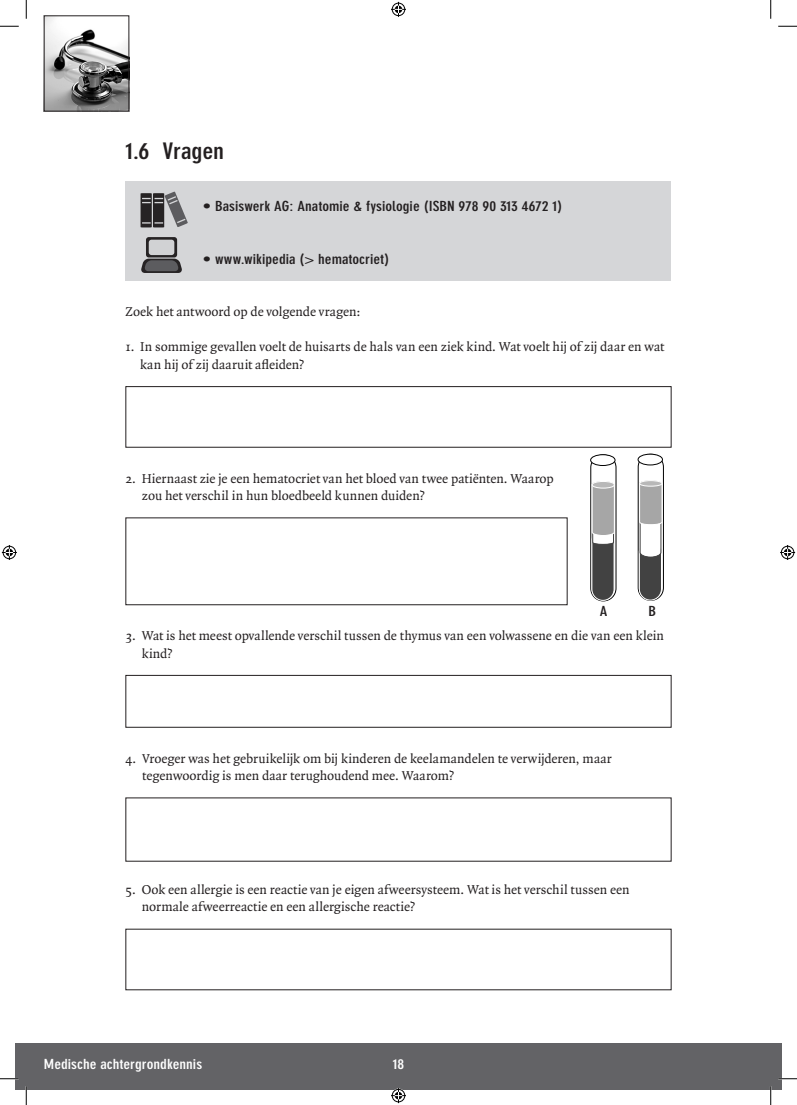
<style>
.page{position:relative;width:797px;height:1105px;background:#fff}
.page>*{position:absolute;margin:0;border:0;box-sizing:border-box;transform-origin:0 0}
.t1{font:700 condensed 22.5px "DIN Neuzeit Grotesk";letter-spacing:-.005em;color:#231f20;scale:1.2 1}
.t2{font:13.75px/17.5px "Quadraat";color:#231f20}
.t3{font:700 condensed 13.75px "DIN Neuzeit Grotesk";color:#231f20;scale:1.2 1}
.t4{font:700 condensed 13.75px "DIN Neuzeit Grotesk";color:#fff;scale:1.2 1}
</style>
<div class="page">
<div style="left:16px;top:1043px;width:754px;height:46px;background:#636366"></div>
<div style="left:770px;top:1043px;width:11px;height:46px;background:#636366"></div>
<img style="left:46px;top:18px;width:81px;height:91px">
<div style="left:44px;top:16px;width:85px;height:95px;border:1px solid #231f20"></div>
<div style="left:125px;top:182px;width:546px;height:99px;background:#d5d6d8"></div>
<svg style="left:140px;top:192px;width:48px;height:35px"></svg>
<svg style="left:141px;top:259px;width:41px;height:14px"></svg>
<svg style="left:146px;top:237px;width:31px;height:20px"></svg>
<div style="left:149px;top:240px;width:25px;height:15px;background:#d1d2d4;border-radius:3px"></div>
<div style="left:125px;top:386px;width:546px;height:62px;border:1px solid #231f20"></div>
<div style="left:125px;top:675px;width:546px;height:53px;border:1px solid #231f20"></div>
<div style="left:125px;top:518px;width:442px;height:87px;border:1px solid #231f20"></div>
<div style="left:590px;top:454px;width:26px;height:147px;border:1px solid #000;border-radius:13px"></div>
<div style="left:590px;top:455px;width:25px;height:10px;background:#fff;border-radius:50%"></div>
<div style="left:590px;top:454px;width:25px;height:12px;border:1px solid #000;border-radius:50%"></div>
<div style="left:592px;top:530px;width:22px;height:70px;background:#424242;border-radius:11px"></div>
<div style="left:591px;top:529px;width:23px;height:72px;border:1px solid #fff;border-radius:11px"></div>
<svg style="left:591px;top:481px;width:24px;height:64px;background:#b9b9b9"></svg>
<div style="left:637px;top:454px;width:27px;height:147px;border:1px solid #000;border-radius:13px"></div>
<div style="left:638px;top:454px;width:24px;height:11px;background:#fff;border-radius:50%"></div>
<div style="left:637px;top:454px;width:26px;height:11px;border:1px solid #000;border-radius:50%"></div>
<div style="left:639px;top:541px;width:22px;height:59px;background:#424242;border-radius:11px"></div>
<div style="left:639px;top:541px;width:23px;height:59px;border:1px solid #fff;border-radius:11px"></div>
<svg style="left:638px;top:480px;width:25px;height:78px"></svg>
<svg style="left:0;top:25px;width:19px;height:2px"></svg>
<svg style="left:778px;top:25px;width:19px;height:2px"></svg>
<svg style="left:0;top:1078px;width:18px;height:1px"></svg>
<svg style="left:779px;top:1078px;width:18px;height:1px"></svg>
<svg style="left:25px;top:0;width:2px;height:19px"></svg>
<svg style="left:25px;top:1086px;width:2px;height:19px"></svg>
<svg style="left:770px;top:0;width:1px;height:19px"></svg>
<svg style="left:770px;top:1086px;width:1px;height:19px"></svg>
<svg style="left:391px;top:2px;width:15px;height:15px"></svg>
<svg style="left:391px;top:1088px;width:15px;height:15px"></svg>
<svg style="left:2px;top:545px;width:15px;height:15px"></svg>
<svg style="left:780px;top:545px;width:15px;height:15px"></svg>
<p class="t1" style="left:125px;top:142px;width:84px">1.6 Vragen</p>
<p class="t3" style="left:203px;top:201px;width:301px">• Basiswerk AG: Anatomie &amp; fysiologie (ISBN 978 90 313 4672 1)</p>
<p class="t3" style="left:203px;top:254px;width:157px">• www.wikipedia (&gt; hematocriet)</p>
<p class="t2" style="left:125px;top:304px;width:236px">Zoek het antwoord op de volgende vragen:</p>
<p class="t2" style="left:140px;top:339px;width:525px;text-indent:-15px">1. In sommige gevallen voelt de huisarts de hals van een ziek kind. Wat voelt hij of zij daar en wat kan hij of zij daaruit afleiden?</p>
<p class="t2" style="left:142px;top:470px;width:413px;text-indent:-16px">2. Hiernaast zie je een hematocriet van het bloed van twee patiënten. Waarop zou het verschil in hun bloedbeeld kunnen duiden?</p>
<p class="t3" style="left:600px;top:606px;width:8px">A</p>
<p class="t3" style="left:648px;top:606px;width:8px">B</p>
<p class="t2" style="left:142px;top:628px;width:524px;text-indent:-16px">3. Wat is het meest opvallende verschil tussen de thymus van een volwassene en die van een klein kind?</p>
<p class="t2" style="left:142px;top:750px;width:471px;text-indent:-17px">4. Vroeger was het gebruikelijk om bij kinderen de keelamandelen te verwijderen, maar tegenwoordig is men daar terughoudend mee. Waarom?</p>
<p class="t2" style="left:142px;top:881px;width:489px;text-indent:-16px">5. Ook een allergie is een reactie van je eigen afweersysteem. Wat is het verschil tussen een normale afweerreactie en een allergische reactie?</p>
<p class="t4" style="left:44px;top:1059px;width:133px">Medische achtergrondkennis</p>
<p class="t4" style="left:393px;top:1059px;width:11px">18</p>
</div>
